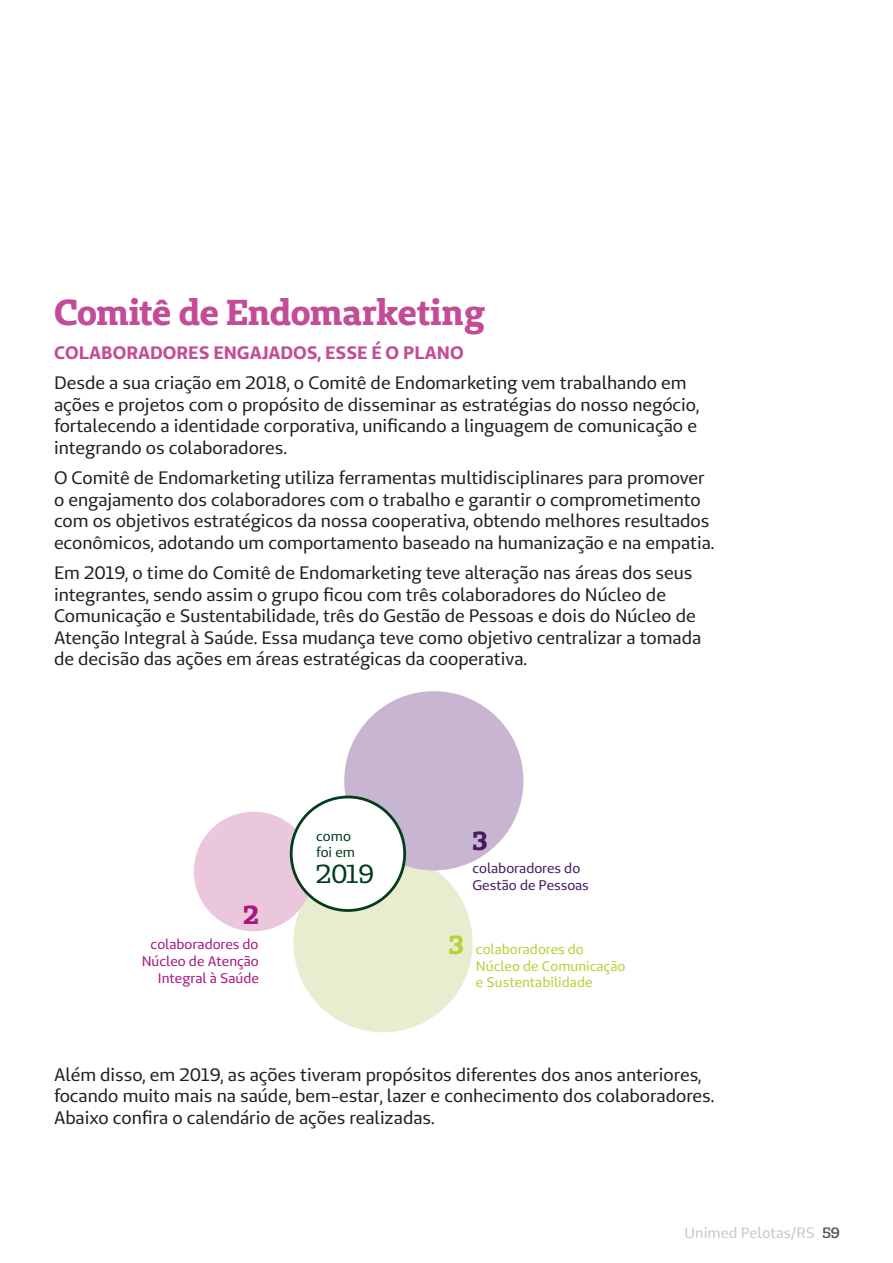
<style>
.page{position:relative;width:893px;height:1263px;background:#fff}
.page>*{position:absolute;margin:0;border:0;box-sizing:border-box;transform-origin:0 0}
.t1{font:700 36px "Unimed Slab";letter-spacing:-.01em;color:#c44c96}
.t2{font:26.1px "Unimed Slab";color:#003d1a}
.t3{font:700 26.1px "Unimed Slab";color:#bacf33}
.t4{font:700 26.1px "Unimed Slab";color:#451a5e}
.t5{font:700 26.1px "Unimed Slab";color:#a61780}
.t6{font:18px/21.6px "Unimed Sans";color:#231f20}
.t7{font:700 18px "Unimed Sans";color:#c44c96}
.t8{font:15px "Unimed Sans";color:#c4cace}
.t9{font:13.95px/16.8px "Unimed Sans";color:#bacf33}
.t10{font:13.95px/16.8px "Unimed Sans";color:#a61780;text-align:right}
.t11{font:13.95px/16.8px "Unimed Sans";color:#451a5e}
.t12{font:13.95px/16.8px "Unimed Sans";color:#003d1a}
.s1{font-family:"Unimed Slab";font-weight:600;color:#5a5b64}
</style>
<div class="page">
<div style="left:293px;top:853px;width:180px;height:179px;background:#e8edcf;border-radius:50%"></div>
<div style="left:344px;top:691px;width:179px;height:179px;background:#c7b5d1;border-radius:50%"></div>
<div style="left:194px;top:812px;width:119px;height:119px;background:#ebc7de;border-radius:50%"></div>
<div style="left:291px;top:797px;width:114px;height:113px;background:#fff;border-radius:50%"></div>
<div style="left:290px;top:796px;width:116px;height:116px;border:3px solid #003d1a;border-radius:50%"></div>
<p class="t1" style="left:54px;top:288px;width:433px">Comitê de Endomarketing</p>
<p class="t7" style="left:54px;top:341px;width:411px">COLABORADORES ENGAJADOS, ESSE É O PLANO</p>
<p class="t6" style="left:54px;top:372px;width:647px">Desde a sua criação em 2018, o Comitê de Endomarketing vem trabalhando em ações e projetos com o propósito de disseminar as estratégias do nosso negócio, fortalecendo a identidade corporativa, unificando a linguagem de comunicação e integrando os colaboradores.</p>
<p class="t6" style="left:54px;top:467px;width:662px">O Comitê de Endomarketing utiliza ferramentas multidisciplinares para promover o engajamento dos colaboradores com o trabalho e garantir o comprometimento com os objetivos estratégicos da nossa cooperativa, obtendo melhores resultados econômicos, adotando um comportamento baseado na humanização e na empatia.</p>
<p class="t6" style="left:54px;top:562px;width:649px">Em 2019, o time do Comitê de Endomarketing teve alteração nas áreas dos seus integrantes, sendo assim o grupo ficou com três colaboradores do Núcleo de Comunicação e Sustentabilidade, três do Gestão de Pessoas e dois do Núcleo de Atenção Integral à Saúde. Essa mudança teve como objetivo centralizar a tomada de decisão das ações em áreas estratégicas da cooperativa.</p>
<h2 class="t5" style="left:243px;top:898px;width:17px">2</h2>
<p class="t10" style="left:142px;top:936px;width:119px">colaboradores do<br>Núcleo de Atenção<br>Integral à Saúde</p>
<p class="t12" style="left:316px;top:827px;width:40px">como foi em</p>
<h2 class="t2" style="left:316px;top:857px;width:59px">2019</h2>
<h2 class="t4" style="left:472px;top:823px;width:17px">3</h2>
<p class="t11" style="left:472px;top:860px;width:118px">colaboradores do<br>Gestão de Pessoas</p>
<h2 class="t3" style="left:449px;top:927px;width:17px">3</h2>
<p class="t9" style="left:476px;top:940px;width:151px">colaboradores do<br>Núcleo de Comunicação e Sustentabilidade</p>
<p class="t6" style="left:54px;top:1063px;width:662px">Além disso, em 2019, as ações tiveram propósitos diferentes dos anos anteriores, focando muito mais na saúde, bem-estar, lazer e conhecimento dos colaboradores.<br>Abaixo confira o calendário de ações realizadas.</p>
<p class="t8" style="left:685px;top:1223px;width:157px">Unimed Pelotas/RS <span class="s1">59</span></p>
</div>
